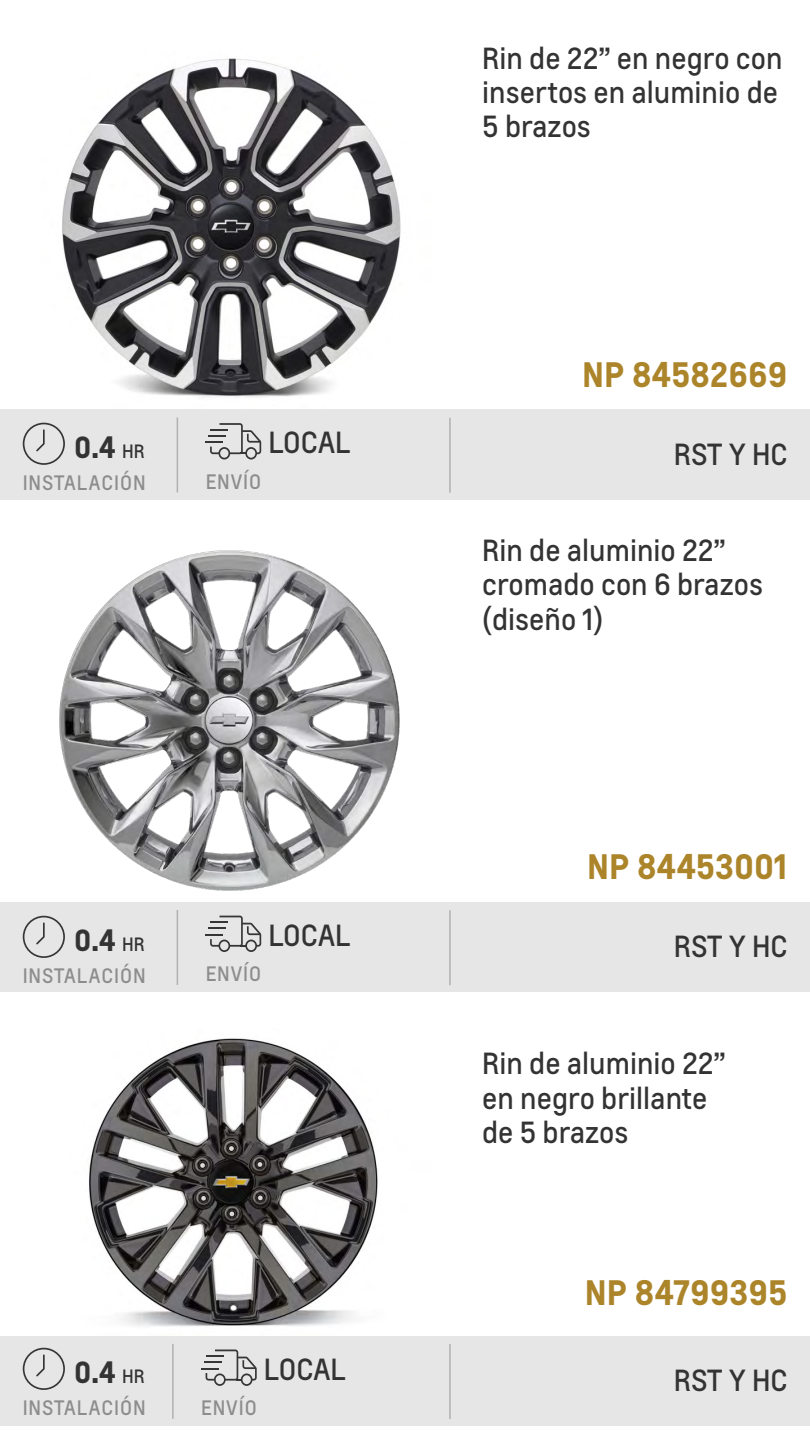
<style>
.page{position:relative;width:810px;height:1440px;background:#fff}
.page>*{position:absolute;margin:0;border:0;box-sizing:border-box;transform-origin:0 0}
.t1{font:700 33px "Louis Global 2";color:#ac852b}
.t2{font:28.5px/34.2px "Louis Global 2";color:#333334}
.t3{font:700 28.5px "Louis Global 2";color:#333334}
.t4{font:19.5px "Louis Global 2";letter-spacing:.05em;color:#333334}
.s1{font-weight:400;font-size:18px}
</style>
<div class="page">
<img style="left:62px;top:58px;width:339px;height:339px">
<div style="left:0;top:409px;width:810px;height:91px;background:#e6e6e6"></div>
<hr style="left:449px;top:418px;width:2px;height:75px;background:#333334">
<svg style="left:206px;top:423px;width:55px;height:37px"></svg>
<hr style="left:177px;top:417px;width:1px;height:75px;background:#333334">
<img style="left:59px;top:550px;width:341px;height:341px">
<div style="left:0;top:902px;width:810px;height:90px;background:#e6e6e6"></div>
<hr style="left:449px;top:910px;width:2px;height:75px;background:#333334">
<svg style="left:206px;top:916px;width:55px;height:36px"></svg>
<hr style="left:177px;top:910px;width:1px;height:75px;background:#333334">
<img style="left:89px;top:1038px;width:289px;height:289px">
<div style="left:0;top:1336px;width:810px;height:90px;background:#e6e6e6"></div>
<hr style="left:449px;top:1344px;width:2px;height:75px;background:#333334">
<svg style="left:201px;top:1350px;width:56px;height:36px"></svg>
<hr style="left:172px;top:1344px;width:2px;height:75px;background:#333334">
<svg style="left:23px;top:423px;width:42px;height:42px"></svg>
<svg style="left:23px;top:916px;width:42px;height:42px"></svg>
<svg style="left:23px;top:1348px;width:42px;height:42px"></svg>
<p class="t3" style="left:74px;top:426px;width:72px">0.4 <span class="s1">HR</span></p>
<p class="t4" style="left:22px;top:470px;width:125px">INSTALACIÓN</p>
<p class="t4" style="left:206px;top:468px;width:57px">ENVÍO</p>
<p class="t2" style="left:268px;top:425px;width:84px">LOCAL</p>
<p class="t3" style="left:74px;top:919px;width:72px">0.4 <span class="s1">HR</span></p>
<p class="t4" style="left:22px;top:963px;width:125px">INSTALACIÓN</p>
<p class="t4" style="left:206px;top:961px;width:57px">ENVÍO</p>
<p class="t2" style="left:268px;top:918px;width:84px">LOCAL</p>
<p class="t3" style="left:74px;top:1351px;width:72px">0.4 <span class="s1">HR</span></p>
<p class="t4" style="left:22px;top:1395px;width:125px">INSTALACIÓN</p>
<p class="t4" style="left:201px;top:1395px;width:57px">ENVÍO</p>
<p class="t2" style="left:264px;top:1352px;width:84px">LOCAL</p>
<p class="t2" style="left:482px;top:41px;width:302px">Rin de 22” en negro con insertos en aluminio de<br>5 brazos</p>
<p class="t1" style="left:582px;top:350px;width:207px">NP 84582669</p>
<p class="t2" style="left:674px;top:437px;width:115px">RST Y HC</p>
<p class="t2" style="left:482px;top:533px;width:282px">Rin de aluminio 22” cromado con 6 brazos (diseño 1)</p>
<p class="t1" style="left:587px;top:842px;width:202px">NP 84453001</p>
<p class="t2" style="left:674px;top:929px;width:115px">RST Y HC</p>
<p class="t2" style="left:482px;top:1046px;width:245px">Rin de aluminio 22” en negro brillante de 5 brazos</p>
<p class="t1" style="left:585px;top:1268px;width:204px">NP 84799395</p>
<p class="t2" style="left:674px;top:1363px;width:115px">RST Y HC</p>
</div>
